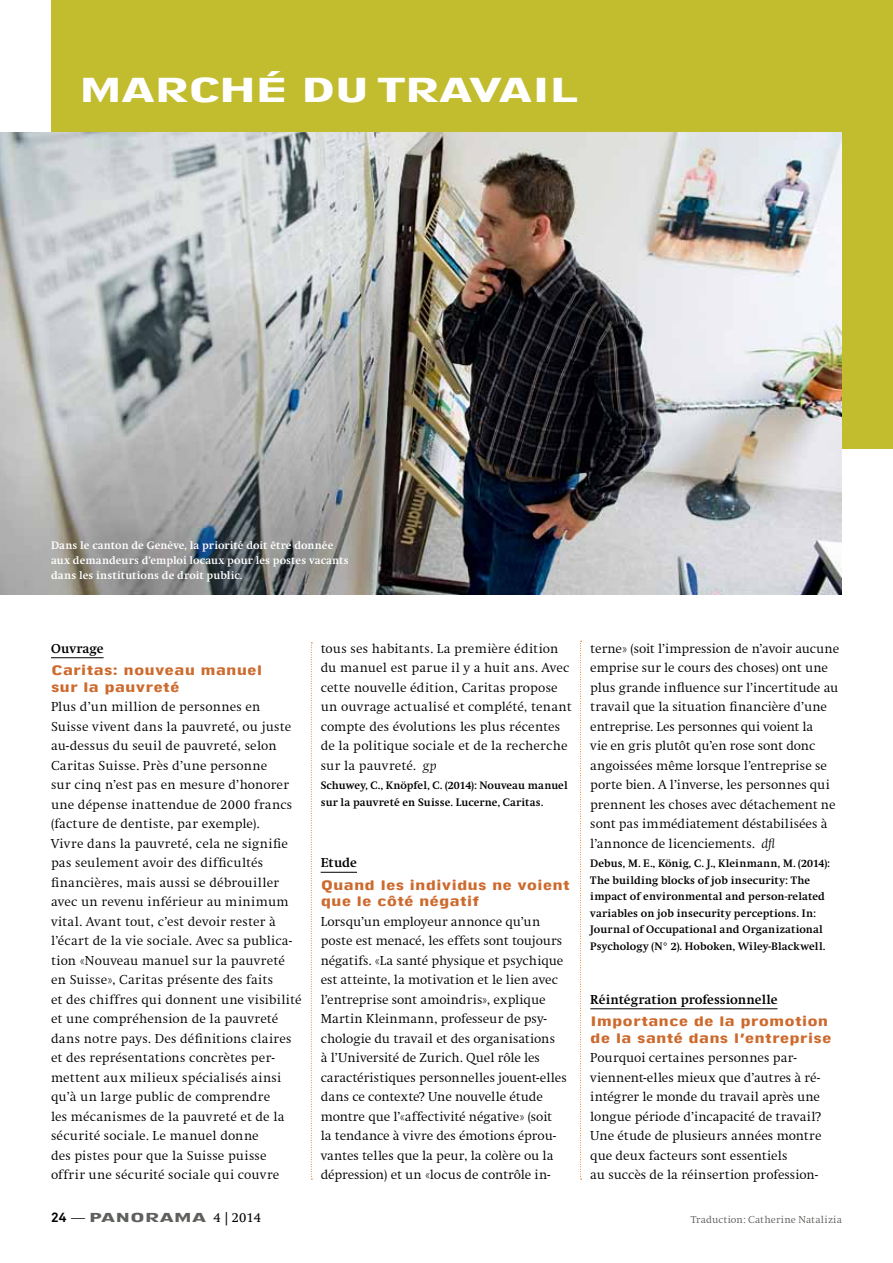
<style>
.page{position:relative;width:893px;height:1263px;background:#fff}
.page>*{position:absolute;margin:0;border:0;box-sizing:border-box;transform-origin:0 0}
.t1{font:36px "Rundfunk Grotesk Com";letter-spacing:-.03em;color:#fff;scale:1.35 1}
.t2{font:14.25px/16.5px "Rundfunk Grotesk Com";letter-spacing:.005em;color:#cd6a2d;scale:1.2 1}
.t3{font:300 13.5px/19.5px "Swift";letter-spacing:.005em;color:#000}
.t4{font:700 13.5px "Swift";color:#000}
.t5{font:13.5px "Rundfunk Grotesk Com";color:#5d605c;scale:1.5 1}
.t6{font:700 11.25px/16.5px "Swift";letter-spacing:.015em;color:#000}
.t7{font:700 11.25px/15px "Swift";letter-spacing:.01em;color:#fff}
.t8{font:300 10.5px "Swift";letter-spacing:.01em;color:#5d605c}
.s1{font-style:italic}
.s2{font-family:"Akkurat";font-weight:700;color:#000}
.s3{font-family:"Swift";font-weight:300;color:#000}
.s4{font-family:"Swift Com";color:#000}
</style>
<div class="page">
<div style="left:51px;top:0;width:842px;height:449px;background:#c2bc2f"></div>
<hr style="left:51px;top:657px;width:53px;height:1px;background:#000">
<hr style="left:321px;top:872px;width:36px;height:1px;background:#000">
<hr style="left:590px;top:1008px;width:188px;height:1px;background:#000">
<svg style="left:580px;top:641px;width:2px;height:539px"></svg>
<svg style="left:311px;top:642px;width:1px;height:538px"></svg>
<img style="left:0;top:133px;width:842px;height:461px">
<h1 class="t1" style="left:79px;top:70px;width:372px">Marché du travail</h1>
<p class="t7" style="left:51px;top:538px;width:299px">Dans le canton de Genève, la priorité doit être donnée aux demandeurs d’emploi locaux pour les postes vacants dans les institutions de droit public.</p>
<p class="t4" style="left:51px;top:641px;width:54px">Ouvrage</p>
<p class="t2" style="left:51px;top:662px;width:178px">Caritas: nouveau manuel sur la pauvreté</p>
<p class="t3" style="left:51px;top:697px;width:252px">Plus d’un million de personnes en<br>Suisse vivent dans la pauvreté, ou juste au-dessus du seuil de pauvreté, selon Caritas Suisse. Près d’une personne<br>sur cinq n’est pas en mesure d’honorer une dépense inattendue de 2000 francs (facture de dentiste, par exemple).<br>Vivre dans la pauvreté, cela ne signifie pas seulement avoir des difficultés financières, mais aussi se débrouiller avec un revenu inférieur au minimum vital. Avant tout, c’est devoir rester à l’écart de la vie sociale. Avec sa publica&shy;tion «Nouveau manuel sur la pauvreté en Suisse», Caritas présente des faits<br>et des chiffres qui donnent une visibilité et une compréhension de la pauvreté dans notre pays. Des définitions claires et des représentations concrètes per&shy;mettent aux milieux spécialisés ainsi qu’à un large public de comprendre<br>les mécanismes de la pauvreté et de la sécurité sociale. Le manuel donne<br>des pistes pour que la Suisse puisse offrir une sécurité sociale qui couvre</p>
<p class="t3" style="left:321px;top:639px;width:252px">tous ses habitants. La première édition du manuel est parue il y a huit ans. Avec cette nouvelle édition, Caritas propose un ouvrage actualisé et complété, tenant compte des évolutions les plus récentes de la politique sociale et de la recherche sur la pauvreté. <span class="s1">gp</span></p>
<p class="t6" style="left:321px;top:778px;width:249px">Schuwey, C., Knöpfel, C. (2014): Nouveau manuel sur la pauvreté en Suisse. Lucerne, Caritas.</p>
<p class="t4" style="left:321px;top:856px;width:38px">Etude</p>
<p class="t2" style="left:321px;top:877px;width:209px">Quand les individus ne voient que le côté négatif</p>
<p class="t3" style="left:321px;top:912px;width:248px">Lorsqu’un employeur annonce qu’un poste est menacé, les effets sont toujours négatifs. «La santé physique et psychique est atteinte, la motivation et le lien avec l’entreprise sont amoindris», explique Martin Kleinmann, professeur de psy&shy;chologie du travail et des organisations<br>à l’Université de Zurich. Quel rôle les caractéristiques personnelles jouent-elles dans ce contexte? Une nouvelle étude montre que l’«affectivité négative» (soit<br>la tendance à vivre des émotions éprou&shy;vantes telles que la peur, la colère ou la dépression) et un «locus de contrôle in-</p>
<p class="t3" style="left:590px;top:639px;width:250px">terne» (soit l’impression de n’avoir aucune emprise sur le cours des choses) ont une plus grande influence sur l’incertitude au travail que la situation financière d’une entreprise. Les personnes qui voient la<br>vie en gris plutôt qu’en rose sont donc angoissées même lorsque l’entreprise se porte bien. A l’inverse, les personnes qui prennent les choses avec détachement ne sont pas immédiatement déstabilisées à l’annonce de licenciements. <span class="s1">dfl</span></p>
<p class="t6" style="left:590px;top:856px;width:241px">Debus, M. E., König, C. J., Kleinmann, M. (2014):<br>The building blocks of job insecurity: The impact of environmental and person-related variables on job insecurity perceptions. In:<br>Journal of Occupational and Organizational Psychology (N° 2). Hoboken, Wiley-Blackwell.</p>
<p class="t4" style="left:590px;top:992px;width:189px">Réintégration professionnelle</p>
<p class="t2" style="left:590px;top:1013px;width:202px">I mportance de la promotion de la santé dans l’entreprise</p>
<p class="t3" style="left:590px;top:1048px;width:233px">Pourquoi certaines personnes par&shy;viennent-elles mieux que d’autres à ré&shy;intégrer le monde du travail après une longue période d’incapacité de travail?<br>Une étude de plusieurs années montre que deux facteurs sont essentiels<br>au succès de la réinsertion profession-</p>
<p class="t5" style="left:51px;top:1210px;width:141px"><span class="s2">24</span> <span class="s3">—</span> PANORAMA <span class="s4">4 |2014</span></p>
<p class="t8" style="left:691px;top:1214px;width:153px">Traduction: Catherine Natalizia</p>
</div>
